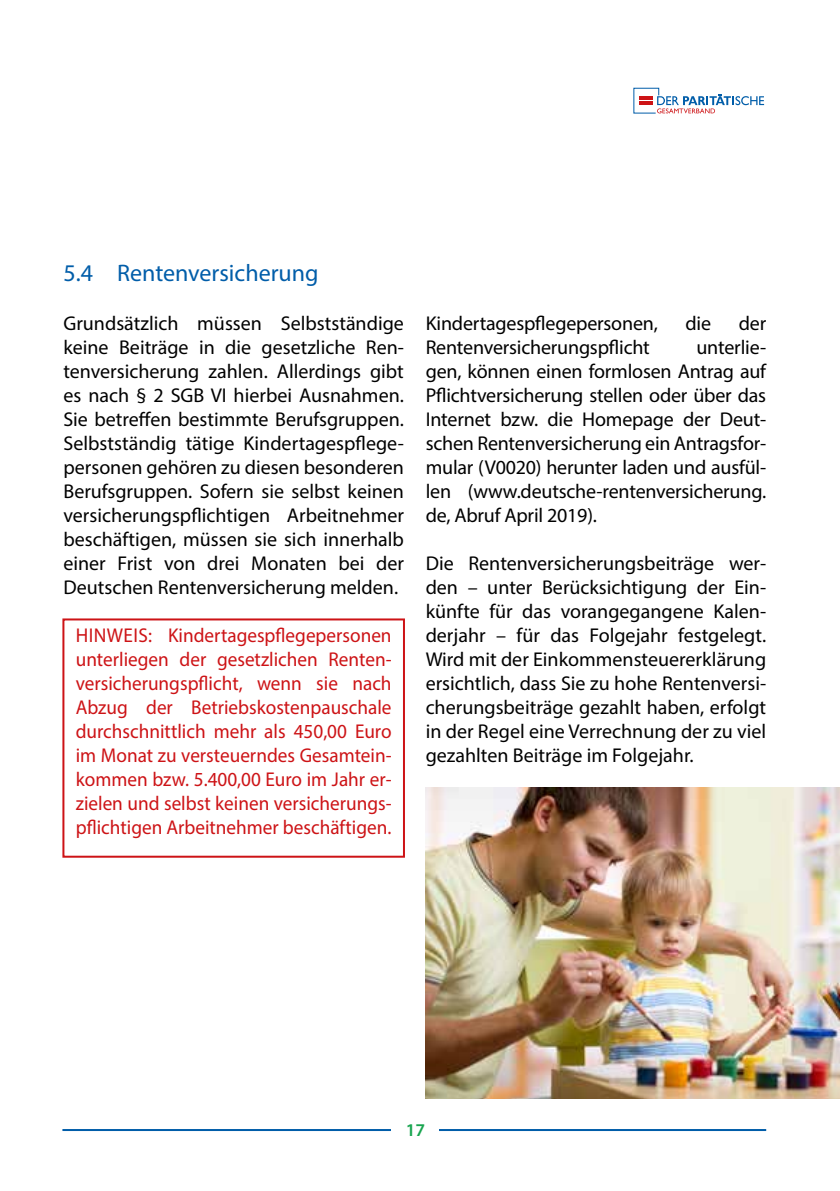
<style>
.page{position:relative;width:840px;height:1191px;background:#fff}
.page>*{position:absolute;margin:0;border:0;box-sizing:border-box;transform-origin:0 0}
.t1{font:24px "Myriad Pro";color:#005da9}
.t2{font:20px/24px "Myriad Pro";letter-spacing:-.01em;color:#000;text-align:justify}
.t3{font:20px/24px "Myriad Pro";color:#cd1316;text-align:justify;scale:.96 1}
.t4{font:600 18px "Myriad Pro";color:#19a550}
</style>
<div class="page">
<hr style="left:62px;top:1129px;width:703px;height:2px;background:#005da9">
<div style="left:391px;top:1122px;width:48px;height:35px;background:#fff"></div>
<svg style="left:633px;top:88px;width:130px;height:25px"></svg>
<div style="left:62px;top:618px;width:343px;height:239px;border:2px solid #cd1316"></div>
<img style="left:425px;top:787px;width:414px;height:311px">
<p class="t1" style="left:63px;top:259px;width:256px">5.4 Rentenversicherung</p>
<p class="t2" style="left:63px;top:310px;width:342px">Grundsätzlich müssen Selbstständige keine Beiträge in die gesetzliche Ren&shy;tenversicherung zahlen. Allerdings gibt es nach § 2 SGB VI hierbei Ausnahmen.<br>Sie betreffen bestimmte Berufsgruppen.<br>Selbstständig tätige Kindertagespflege&shy;personen gehören zu diesen besonderen Berufsgruppen. Sofern sie selbst keinen versicherungspflichtigen Arbeitnehmer beschäftigen, müssen sie sich innerhalb einer Frist von drei Monaten bei der Deutschen Rentenversicherung melden.</p>
<p class="t3" style="left:76px;top:622px;width:330px">HINWEIS: Kindertagespflegepersonen unterliegen der gesetzlichen Renten&shy;versicherungspflicht, wenn sie nach Abzug der Betriebskostenpauschale durchschnittlich mehr als 450,00 Euro im Monat zu versteuerndes Gesamtein&shy;kommen bzw. 5.400,00 Euro im Jahr er&shy;zielen und selbst keinen versicherungs&shy;pflichtigen Arbeitnehmer beschäftigen.</p>
<p class="t2" style="left:425px;top:310px;width:233px">Kindertagespflegepersonen,</p>
<p class="t2" style="left:685px;top:310px;width:27px">die</p>
<p class="t2" style="left:738px;top:310px;width:29px">der</p>
<p class="t2" style="left:425px;top:334px;width:225px">Rentenversicherungspflicht</p>
<p class="t2" style="left:425px;top:334px;width:342px;text-indent:270px">unterlie&shy;gen, können einen formlosen Antrag auf Pflichtversicherung stellen oder über das Internet bzw. die Homepage der Deut&shy;schen Rentenversicherung ein Antragsfor&shy;mular (V0020) herunter laden und ausfül&shy;len (www.deutsche-rentenversicherung. de, Abruf April 2019).</p>
<p class="t2" style="left:425px;top:550px;width:342px">Die Rentenversicherungsbeiträge wer&shy;den – unter Berücksichtigung der Ein&shy;künfte für das vorangegangene Kalen&shy;derjahr – für das Folgejahr festgelegt.<br>Wird mit der Einkommensteuererklärung ersichtlich, dass Sie zu hohe Rentenversi&shy;cherungsbeiträge gezahlt haben, erfolgt in der Regel eine Verrechnung der zu viel gezahlten Beiträge im Folgejahr.</p>
<p class="t4" style="left:405px;top:1118px;width:21px">17</p>
</div>
